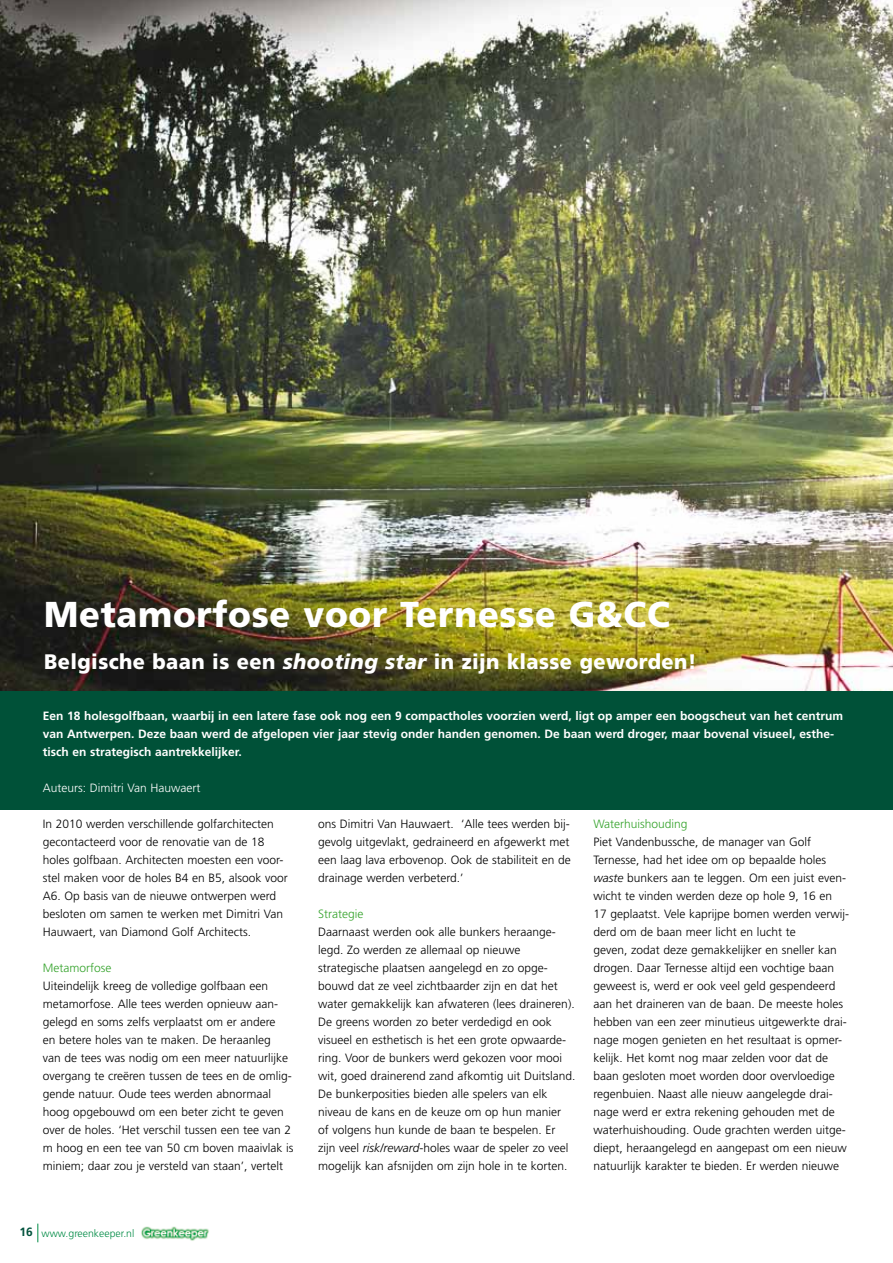
<style>
.page{position:relative;width:893px;height:1263px;background:#fff}
.page>*{position:absolute;margin:0;border:0;box-sizing:border-box;transform-origin:0 0}
.t1{font:900 36px "Frutiger";letter-spacing:.02em;color:#fff;scale:.95 1}
.t2{font:900 21px "Frutiger";letter-spacing:.02em;color:#fff;scale:.95 1}
.t3{font:300 12px/18px "Frutiger";color:#000}
.t4{font:700 12px/18px "Frutiger";color:#fff}
.t5{font:300 12px "Frutiger";color:#35a32c}
.t6{font:300 12px "Frutiger";color:#fff}
.t7{font:300 10.5px "Frutiger";color:#008b45}
.s1{font-style:italic}
.s2{font-weight:700;font-size:12px;color:#00523c}
</style>
<div class="page">
<img style="left:141px;top:1226px;width:68px;height:15px">
<svg style="left:38px;top:1223px;width:1px;height:19px"></svg>
<img style="left:0;top:0;width:893px;height:691px">
<div style="left:0;top:691px;width:893px;height:119px;background:#005138"></div>
<h1 class="t1" style="left:44px;top:592px;width:660px">Metamorfose voor Ternesse G&amp;CC</h1>
<h2 class="t2" style="left:44px;top:649px;width:688px">Belgische baan is een <span class="s1">shooting star</span> in zijn klasse geworden!</h2>
<p class="t4" style="left:43px;top:707px;width:802px">Een 18 holesgolfbaan, waarbij in een latere fase ook nog een 9 compactholes voorzien werd, ligt op amper een boogscheut van het centrum van Antwerpen. Deze baan werd de afgelopen vier jaar stevig onder handen genomen. De baan werd droger, maar bovenal visueel, esthe&shy;tisch en strategisch aantrekkelijker.</p>
<p class="t6" style="left:43px;top:781px;width:159px">Auteurs: Dimitri Van Hauwaert</p>
<p class="t3" style="left:43px;top:815px;width:247px">In 2010 werden verschillende golfarchitecten gecontacteerd voor de renovatie van de 18 holes golfbaan. Architecten moesten een voor&shy;stel maken voor de holes B4 en B5, alsook voor A6. Op basis van de nieuwe ontwerpen werd besloten om samen te werken met Dimitri Van Hauwaert, van Diamond Golf Architects.</p>
<p class="t5" style="left:43px;top:961px;width:70px">Metamorfose</p>
<p class="t3" style="left:43px;top:977px;width:252px">Uiteindelijk kreeg de volledige golfbaan een metamorfose. Alle tees werden opnieuw aan&shy;gelegd en soms zelfs verplaatst om er andere<br>en betere holes van te maken. De heraanleg<br>van de tees was nodig om een meer natuurlijke overgang te creëren tussen de tees en de omlig&shy;gende natuur. Oude tees werden abnormaal hoog opgebouwd om een beter zicht te geven over de holes. ‘Het verschil tussen een tee van 2 m hoog en een tee van 50 cm boven maaivlak is miniem; daar zou je versteld van staan’, vertelt</p>
<p class="t7" style="left:20px;top:1227px;width:116px"><span class="s2">16</span> www.greenkeeper.nl</p>
<p class="t3" style="left:318px;top:815px;width:254px;text-align:justify">ons Dimitri Van Hauwaert. ‘Alle tees werden bij&shy;gevolg uitgevlakt, gedraineerd en afgewerkt met een laag lava erbovenop. Ook de stabiliteit en de drainage werden verbeterd.’</p>
<p class="t5" style="left:318px;top:907px;width:47px">Strategie</p>
<p class="t3" style="left:318px;top:923px;width:259px">Daarnaast werden ook alle bunkers heraange&shy;legd. Zo werden ze allemaal op nieuwe strategische plaatsen aangelegd en zo opge&shy;bouwd dat ze veel zichtbaarder zijn en dat het water gemakkelijk kan afwateren (lees draineren).<br>De greens worden zo beter verdedigd en ook visueel en esthetisch is het een grote opwaarde&shy;ring. Voor de bunkers werd gekozen voor mooi wit, goed drainerend zand afkomtig uit Duitsland.<br>De bunkerposities bieden alle spelers van elk niveau de kans en de keuze om op hun manier<br>of volgens hun kunde de baan te bespelen. Er zijn veel <span class="s1">risk/reward</span>-holes waar de speler zo veel mogelijk kan afsnijden om zijn hole in te korten.</p>
<p class="t5" style="left:593px;top:817px;width:96px">Waterhuishouding</p>
<p class="t3" style="left:593px;top:833px;width:257px">Piet Vandenbussche, de manager van Golf Ternesse, had het idee om op bepaalde holes <span class="s1">waste</span> bunkers aan te leggen. Om een juist even&shy;wicht te vinden werden deze op hole 9, 16 en<br>17 geplaatst. Vele kaprijpe bomen werden verwij&shy;derd om de baan meer licht en lucht te<br>geven, zodat deze gemakkelijker en sneller kan drogen. Daar Ternesse altijd een vochtige baan geweest is, werd er ook veel geld gespendeerd aan het draineren van de baan. De meeste holes hebben van een zeer minutieus uitgewerkte drai&shy;nage mogen genieten en het resultaat is opmer&shy;kelijk. Het komt nog maar zelden voor dat de baan gesloten moet worden door overvloedige regenbuien. Naast alle nieuw aangelegde drai&shy;nage werd er extra rekening gehouden met de waterhuishouding. Oude grachten werden uitge&shy;diept, heraangelegd en aangepast om een nieuw natuurlijk karakter te bieden. Er werden nieuwe</p>
</div>
